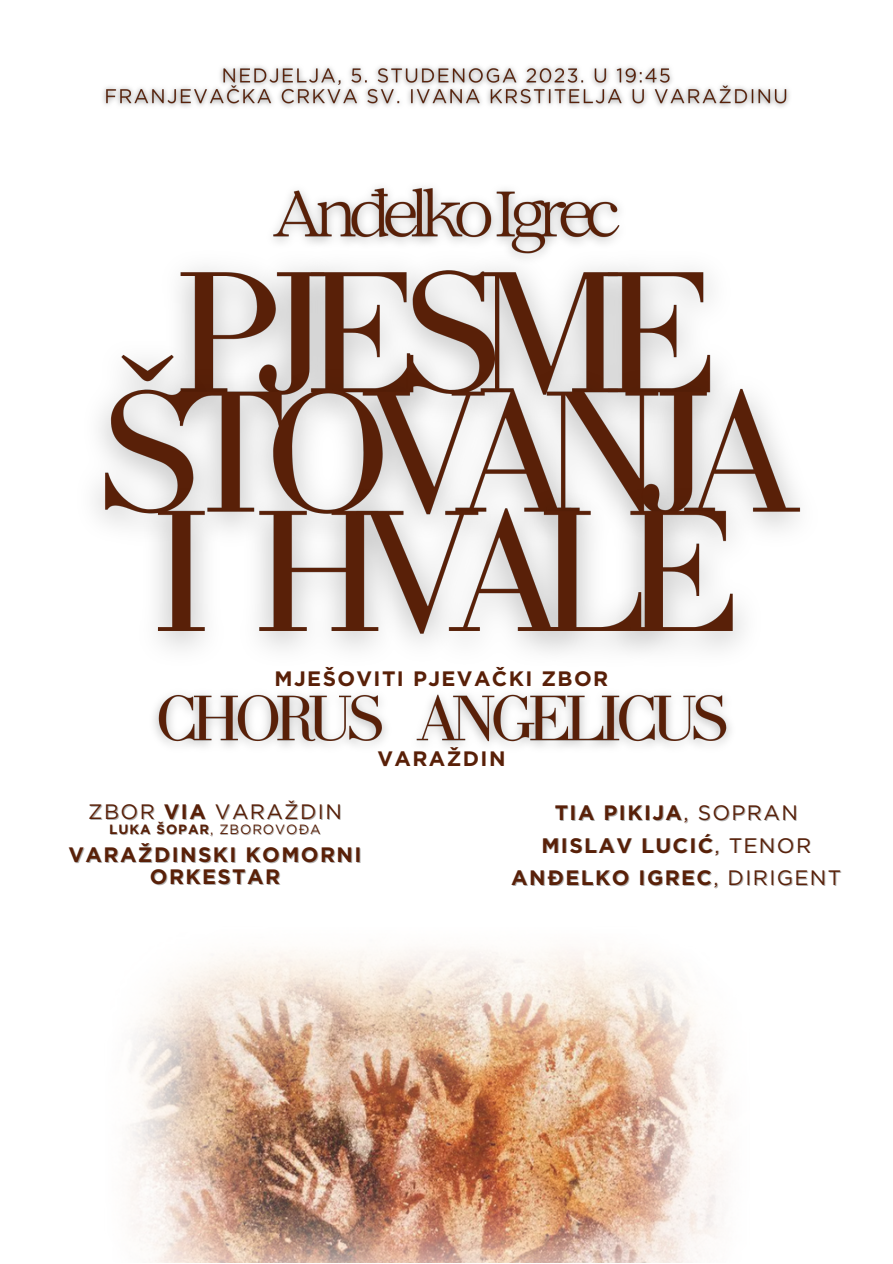
<style>
.page{position:relative;width:893px;height:1264px;background:#fff}
.page>*{position:absolute;margin:0;border:0;box-sizing:border-box;transform-origin:0 0}
.t1{font:700 20.85px/22.5px "Gotham";letter-spacing:.065em;color:#592008;text-align:center}
.t2{font:20.85px "Gotham";letter-spacing:.065em;color:#592008}
.t3{font:13.35px "Gotham";letter-spacing:.065em;color:#592008}
.s1{color:rgb(52 52 52/.4)}
.s2{font-weight:700;color:rgb(52 52 52/.4)}
.s3{font-weight:700}
.s4{font-weight:400}
</style>
<div class="page">
<img style="left:129px;top:950px;width:595px;height:312px">
<img style="left:95px;top:267px;width:706px;height:385px">
<img style="left:258px;top:187px;width:379px;height:85px">
<img style="left:103px;top:66px;width:687px;height:41px">
<img style="left:154px;top:694px;width:577px;height:53px">
<p class="t1" style="left:274px;top:667px;width:335px">MJEŠOVITI PJEVAČKI ZBOR</p>
<p class="t2" style="left:89px;top:798px;width:254px"><span class="s1">ZBOR</span> <span class="s2">VIA</span> VARAŽDIN</p>
<p class="t1" style="left:69px;top:843px;width:294px">VARAŽDINSKI KOMORNI<br>ORKESTAR</p>
<p class="t3" style="left:109px;top:821px;width:213px"><span class="s3">LUKA ŠOPAR</span>, ZBOROVOĐA</p>
<p class="t1" style="left:377px;top:747px;width:130px">VARAŽDIN</p>
<p class="t1" style="left:554px;top:801px;width:244px">TIA PIKIJA<span class="s4">, SOPRAN</span></p>
<p class="t1" style="left:541px;top:833px;width:271px">MISLAV LUCIĆ<span class="s4">, TENOR</span></p>
<p class="t1" style="left:511px;top:865px;width:331px">ANĐELKO IGREC<span class="s4">, DIRIGENT</span></p>
</div>
